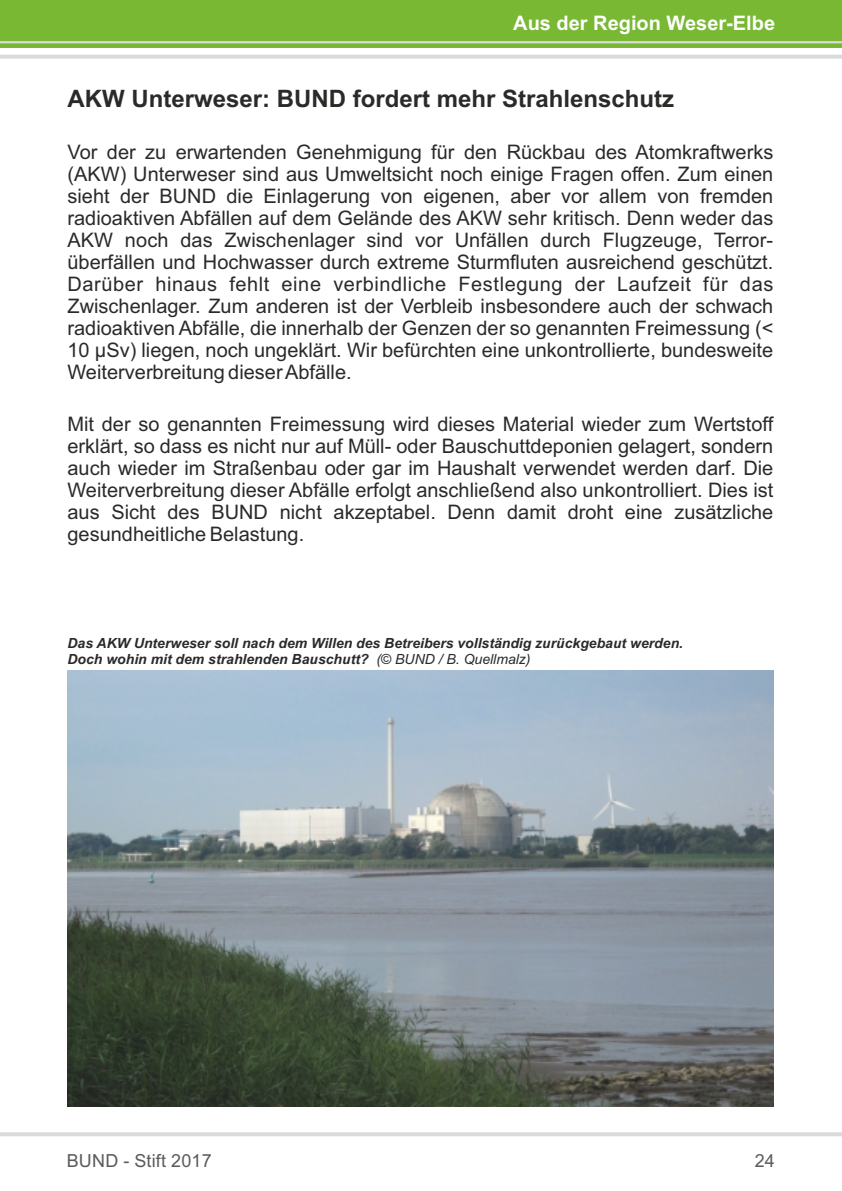
<style>
.page{position:relative;width:842px;height:1191px;background:#fff}
.page>*{position:absolute;margin:0;border:0;box-sizing:border-box;transform-origin:0 0}
.t1{font:700 24px "Arial";color:#2b2a29}
.t2{font:20px/22px "Arial";color:#2b2a29;text-align:justify}
.t3{font:700 20px "Arial";color:#fefefe}
.t4{font:18px "Arial";letter-spacing:.01em;color:#5b5b5b}
.t5{font:italic 700 14px/16px "Arial";color:#2b2a29}
.s1{font-weight:400}
.s2{font-weight:400;font-style:normal}
</style>
<div class="page">
<div style="left:0;top:0;width:842px;height:48px;background:#78b833"></div>
<hr style="left:0;top:41px;width:842px;height:2px;background:#d9dada">
<hr style="left:0;top:55px;width:842px;height:4px;background:#d9dada">
<hr style="left:0;top:1132px;width:842px;height:4px;background:#d9dada">
<img style="left:68px;top:670px;width:705px;height:436px">
<p class="t3" style="left:513px;top:16px;width:263px">Aus der Region Weser-Elbe</p>
<p class="t1" style="left:68px;top:89px;width:608px">AKW Unterweser: BUND fordert mehr Strahlenschutz</p>
<p class="t2" style="left:67px;top:143px;width:707px">Vor der zu erwartenden Genehmigung für den Rückbau des Atomkraftwerks (AKW) Unterweser sind aus Umweltsicht noch einige Fragen offen. Zum einen sieht der BUND die Einlagerung von eigenen, aber vor allem von fremden radioaktiven Abfällen auf dem Gelände des AKW sehr kritisch. Denn weder das AKW noch das Zwischenlager sind vor Unfällen durch Flugzeuge, Terror&shy;überfällen und Hochwasser durch extreme Sturmfluten ausreichend geschützt.<br>Darüber hinaus fehlt eine verbindliche Festlegung der Laufzeit für das Zwischenlager. Zum anderen ist der Verbleib insbesondere auch der schwach radioaktiven Abfälle, die innerhalb der Genzen der so genannten Freimessung (&lt; 10 μSv) liegen, noch ungeklärt. Wir befürchten eine unkontrollierte, bundesweite Weiterverbreitung dieser Abfälle.</p>
<p class="t2" style="left:67px;top:415px;width:707px">Mit der so genannten Freimessung wird dieses Material wieder zum Wertstoff erklärt, so dass es nicht nur auf Müll- oder Bauschuttdeponien gelagert, sondern auch wieder im Straßenbau oder gar im Haushalt verwendet werden darf. Die Weiterverbreitung dieser Abfälle erfolgt anschließend also unkontrolliert. Dies ist aus Sicht des BUND nicht akzeptabel. Denn damit droht eine zusätzliche gesundheitliche Belastung.</p>
<p class="t5" style="left:68px;top:636px;width:617px">Das AKW Unterweser soll nach dem Willen des Betreibers vollständig zurückgebaut werden.<br>Doch wohin mit dem strahlenden Bauschutt? <span class="s1">(</span><span class="s2">©</span> <span class="s1">BUND / B. Quellmalz)</span></p>
<p class="t4" style="left:67px;top:1153px;width:147px">BUND - Stift 2017</p>
<p class="t4" style="left:755px;top:1153px;width:22px">24</p>
</div>
